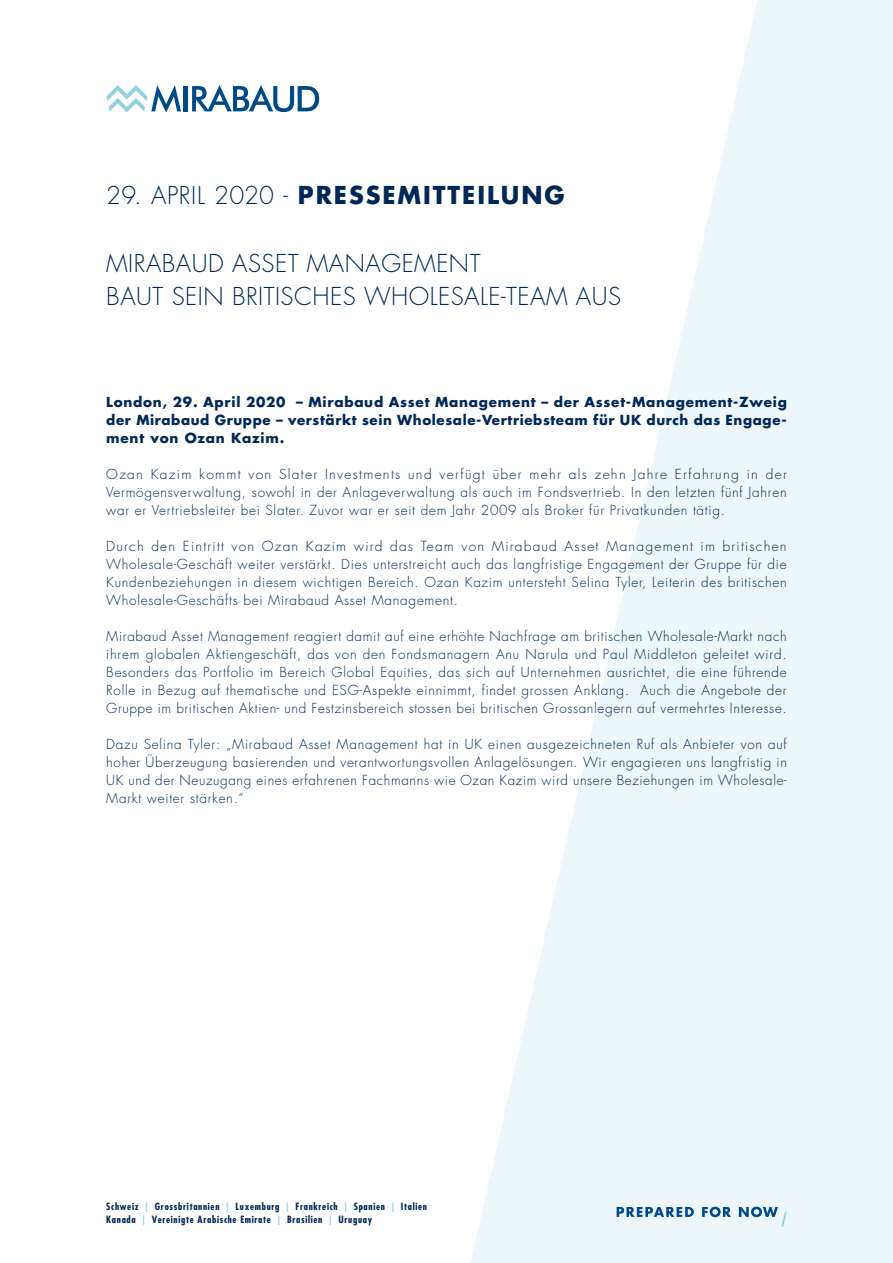
<style>
.page{position:relative;width:893px;height:1263px;background:#fff}
.page>*{position:absolute;margin:0;border:0;box-sizing:border-box;transform-origin:0 0}
.Titre{font:300 24px/33px "Futura Std";letter-spacing:.02em;color:#002855}
.Titre-2{font:700 24px "Futura Std";letter-spacing:.08em;color:#002855}
.Texte_courant{font:300 13.5px/18px "Futura Std";letter-spacing:.055em;color:#002855;text-align:justify}
.Texte_courant-2{font:700 13.5px/18px "Futura Std";letter-spacing:.045em;color:#002855;text-align:justify}
.t1{font:700 condensed 9.75px "Futura Std";letter-spacing:.07em;color:#002855}
.s1{font-weight:300}
.s2{color:#95d1dd}
</style>
<div class="page">
<svg style="left:471px;top:0;width:422px;height:1263px;fill:#edf6f8"></svg>
<hr style="left:183px;top:86px;width:4px;height:25px;background:#004a87">
<svg style="left:192px;top:85px;width:127px;height:27px"></svg>
<svg style="left:106px;top:85px;width:75px;height:27px"></svg>
<svg style="left:617px;top:1206px;width:170px;height:21px;background:#b7cfde"></svg>
<p class="Titre-2" style="left:106px;top:179px;width:460px"><span class="s1">29. APRIL 2020 -</span> PRESSEMITTEILUNG</p>
<p class="Titre" style="left:106px;top:247px;width:516px">MIRABAUD ASSET MANAGEMENT<br>BAUT SEIN BRITISCHES WHOLESALE-TEAM AUS</p>
<p class="Texte_courant-2" style="left:106px;top:393px;width:682px">London, 29. April 2020 – Mirabaud Asset Management – der Asset-Management-Zweig der Mirabaud Gruppe – verstärkt sein Wholesale-Vertriebsteam für UK durch das Engage&shy;ment von Ozan Kazim.</p>
<p class="Texte_courant" style="left:106px;top:466px;width:682px">Ozan Kazim kommt von Slater Investments und verfügt über mehr als zehn Jahre Erfahrung in der Vermögensverwaltung, sowohl in der Anlageverwaltung als auch im Fondsvertrieb. In den letzten fünf Jahren war er Vertriebsleiter bei Slater. Zuvor war er seit dem Jahr 2009 als Broker für Privatkunden tätig.</p>
<p class="Texte_courant" style="left:106px;top:538px;width:682px">Durch den Eintritt von Ozan Kazim wird das Team von Mirabaud Asset Management im britischen Wholesale-Geschäft weiter verstärkt. Dies unterstreicht auch das langfristige Engagement der Gruppe für die Kundenbeziehungen in diesem wichtigen Bereich. Ozan Kazim untersteht Selina Tyler, Leiterin des britischen Wholesale-Geschäfts bei Mirabaud Asset Management.</p>
<p class="Texte_courant" style="left:106px;top:628px;width:682px">Mirabaud Asset Management reagiert damit auf eine erhöhte Nachfrage am britischen Wholesale-Markt nach ihrem globalen Aktiengeschäft, das von den Fondsmanagern Anu Narula und Paul Middleton geleitet wird.<br>Besonders das Portfolio im Bereich Global Equities, das sich auf Unternehmen ausrichtet, die eine führende Rolle in Bezug auf thematische und ESG-Aspekte einnimmt, findet grossen Anklang. Auch die Angebote der Gruppe im britischen Aktien- und Festzinsbereich stossen bei britischen Grossanlegern auf vermehrtes Interesse.</p>
<p class="Texte_courant" style="left:106px;top:736px;width:682px">Dazu Selina Tyler: „Mirabaud Asset Management hat in UK einen ausgezeichneten Ruf als Anbieter von auf hoher Überzeugung basierenden und verantwortungsvollen Anlagelösungen. Wir engagieren uns langfristig in UK und der Neuzugang eines erfahrenen Fachmanns wie Ozan Kazim wird unsere Beziehungen im Wholesale-Markt weiter stärken.“</p>
<p class="t1" style="left:106px;top:1200px;width:322px">Schweiz <span class="s2">|</span> Grossbritannien <span class="s2">|</span> Luxemburg <span class="s2">|</span> Frankreich <span class="s2">|</span> Spanien <span class="s2">|</span> Italien</p>
<p class="t1" style="left:106px;top:1214px;width:267px">Kanada <span class="s2">|</span> Vereinigte Arabische Emirate <span class="s2">|</span> Brasilien <span class="s2">|</span> Uruguay</p>
</div>
